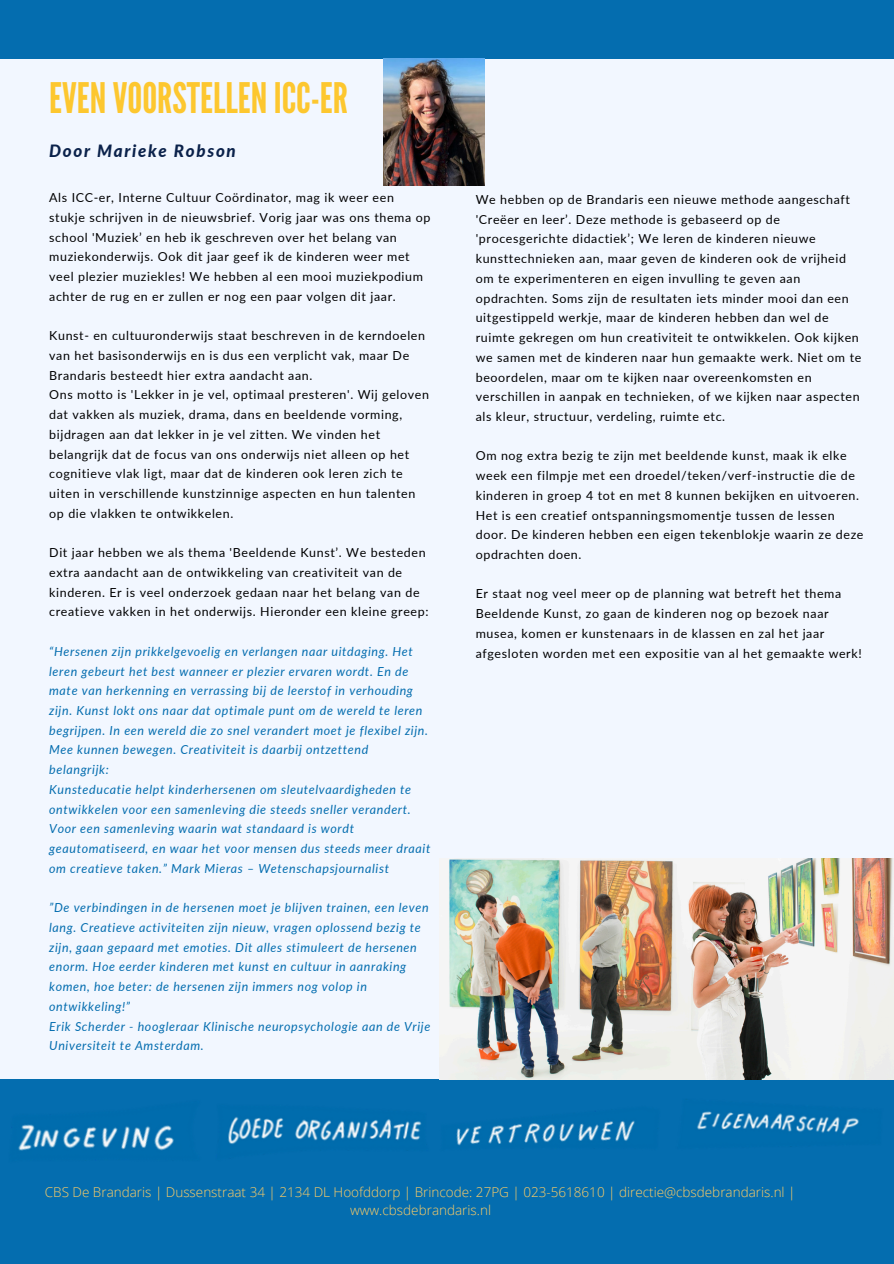
<style>
.page{position:relative;width:894px;height:1264px;background:#fff}
.page>*{position:absolute;margin:0;border:0;box-sizing:border-box;transform-origin:0 0}
.t1{font:42px "League Gothic";color:#fdc72f}
.t2{font:italic 800 16.95px "Lato";letter-spacing:.1em;color:#0b224b}
.t3{font:300 13.5px/18px "Open Sans";color:#fecd65;text-align:center}
.t4{font:12.45px/19.6px "Lato";letter-spacing:.05em;color:#000}
.t5{font:italic 12.45px/19.6px "Lato";letter-spacing:.05em;color:#046daf}
</style>
<div class="page">
<div style="left:0;top:0;width:893px;height:1263px;background:#f2f7ff"></div>
<div style="left:0;top:0;width:893px;height:58px;background:#046daf"></div>
<div style="left:0;top:1078px;width:893px;height:185px;background:#046daf"></div>
<img style="left:0;top:1078px;width:174px;height:73px">
<img style="left:465px;top:1079px;width:206px;height:65px">
<img style="left:174px;top:1078px;width:291px;height:68px">
<img style="left:671px;top:1079px;width:222px;height:68px">
<img style="left:383px;top:58px;width:101px;height:127px">
<img style="left:439px;top:858px;width:454px;height:221px">
<p class="t1" style="left:49px;top:73px;width:300px">EVENVOORSTELLENICC-ER</p>
<p class="t2" style="left:49px;top:141px;width:188px">Door Marieke Robson</p>
<p class="t4" style="left:49px;top:187px;width:382px">Als ICC-er, Interne Cultuur Coördinator, mag ik weer een stukje schrijven in de nieuwsbrief. Vorig jaar was ons thema op school 'Muziek’ en heb ik geschreven over het belang van muziekonderwijs. Ook dit jaar geef ik de kinderen weer met veel plezier muziekles! We hebben al een mooi muziekpodium achter de rug en er zullen er nog een paar volgen dit jaar.</p>
<p class="t4" style="left:49px;top:325px;width:377px">Kunst- en cultuuronderwijs staat beschreven in de kerndoelen van het basisonderwijs en is dus een verplicht vak, maar De<br>Brandaris besteedt hier extra aandacht aan.</p>
<p class="t4" style="left:49px;top:385px;width:381px">Ons motto is 'Lekker in je vel, optimaal presteren'. Wij geloven dat vakken als muziek, drama, dans en beeldende vorming, bijdragen aan dat lekker in je vel zitten. We vinden het belangrijk dat de focus van ons onderwijs niet alleen op het cognitieve vlak ligt, maar dat de kinderen ook leren zich te uiten in verschillende kunstzinnige aspecten en hun talenten op die vlakken te ontwikkelen.</p>
<p class="t4" style="left:49px;top:542px;width:380px">Dit jaar hebben we als thema 'Beeldende Kunst’. We besteden extra aandacht aan de ontwikkeling van creativiteit van de kinderen. Er is veel onderzoek gedaan naar het belang van de creatieve vakken in het onderwijs. Hieronder een kleine greep:</p>
<p class="t5" style="left:49px;top:641px;width:380px">“Hersenen zijn prikkelgevoelig en verlangen naar uitdaging. Het leren gebeurt het best wanneer er plezier ervaren wordt. En de mate van herkenning en verrassing bij de leerstof in verhouding zijn. Kunst lokt ons naar dat optimale punt om de wereld te leren begrijpen. In een wereld die zo snel verandert moet je flexibel zijn.<br>Mee kunnen bewegen. Creativiteit is daarbij ontzettend belangrijk:</p>
<p class="t5" style="left:49px;top:779px;width:382px">Kunsteducatie helpt kinderhersenen om sleutelvaardigheden te ontwikkelen voor een samenleving die steeds sneller verandert.<br>Voor een samenleving waarin wat standaard is wordt geautomatiseerd, en waar het voor mensen dus steeds meer draait om creatieve taken.” Mark Mieras – Wetenschapsjournalist</p>
<p class="t5" style="left:49px;top:897px;width:381px">”De verbindingen in de hersenen moet je blijven trainen, een leven lang. Creatieve activiteiten zijn nieuw, vragen oplossend bezig te zijn, gaan gepaard met emoties. Dit alles stimuleert de hersenen enorm. Hoe eerder kinderen met kunst en cultuur in aanraking komen, hoe beter: de hersenen zijn immers nog volop in ontwikkeling!”</p>
<p class="t5" style="left:49px;top:1015px;width:382px">Erik Scherder - hoogleraar Klinische neuropsychologie aan de Vrije<br>Universiteit te Amsterdam.</p>
<p class="t4" style="left:475px;top:189px;width:387px">We hebben op de Brandaris een nieuwe methode aangeschaft 'Creëer en leer’. Deze methode is gebaseerd op de 'procesgerichte didactiek’; We leren de kinderen nieuwe kunsttechnieken aan, maar geven de kinderen ook de vrijheid om te experimenteren en eigen invulling te geven aan opdrachten. Soms zijn de resultaten iets minder mooi dan een uitgestippeld werkje, maar de kinderen hebben dan wel de ruimte gekregen om hun creativiteit te ontwikkelen. Ook kijken we samen met de kinderen naar hun gemaakte werk. Niet om te beoordelen, maar om te kijken naar overeenkomsten en verschillen in aanpak en technieken, of we kijken naar aspecten als kleur, structuur, verdeling, ruimte etc.</p>
<p class="t4" style="left:475px;top:446px;width:389px">Om nog extra bezig te zijn met beeldende kunst, maak ik elke week een filmpje met een droedel/teken/verf-instructie die de kinderen in groep 4 tot en met 8 kunnen bekijken en uitvoeren.<br>Het is een creatief ontspanningsmomentje tussen de lessen door. De kinderen hebben een eigen tekenblokje waarin ze deze opdrachten doen.</p>
<p class="t4" style="left:475px;top:584px;width:387px">Er staat nog veel meer op de planning wat betreft het thema Beeldende Kunst, zo gaan de kinderen nog op bezoek naar musea, komen er kunstenaars in de klassen en zal het jaar afgesloten worden met een expositie van al het gemaakte werk!</p>
<p class="t3" style="left:45px;top:1182px;width:752px">CBS De Brandaris | Dussenstraat 34 | 2134 DL Hoofddorp | Brincode: 27PG | 023-5618610 | directie@cbsdebrandaris.nl | www.cbsdebrandaris.nl</p>
</div>
